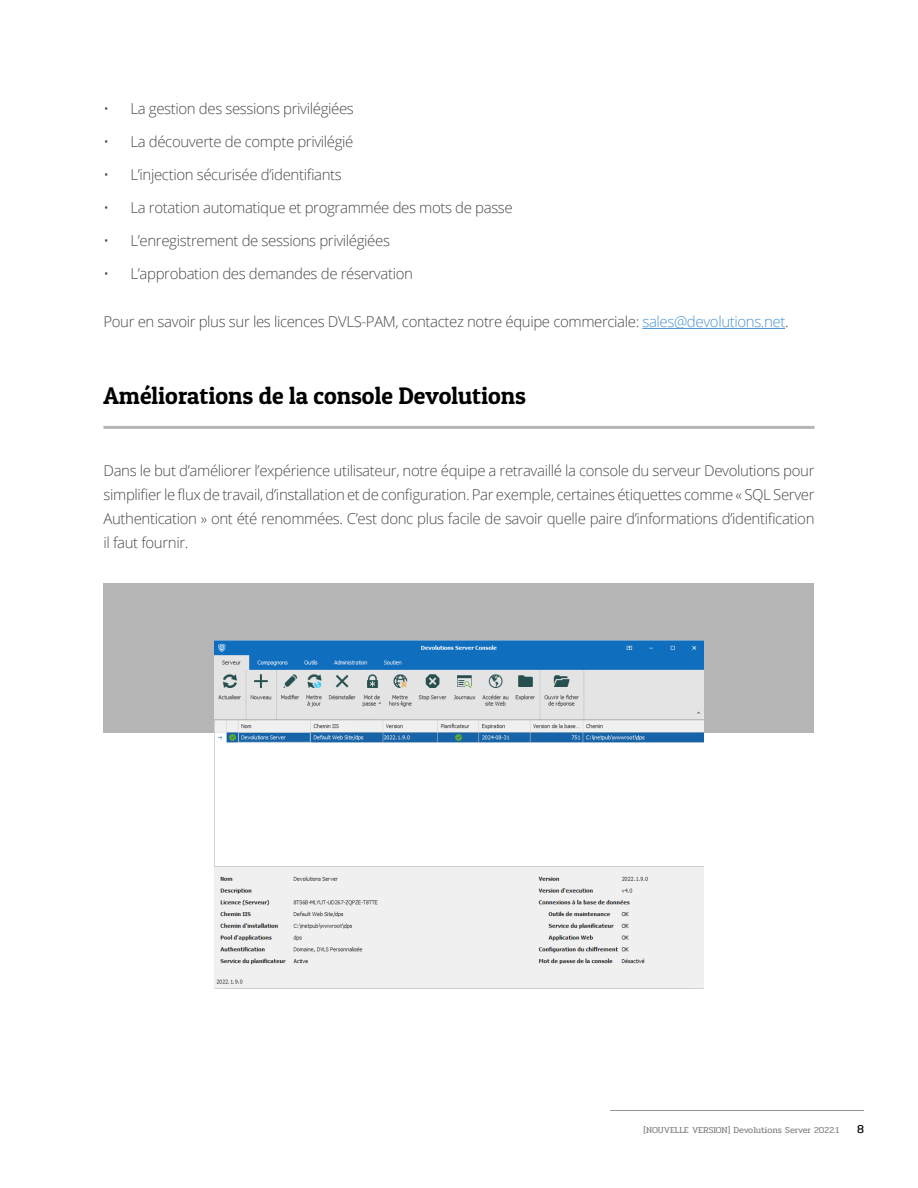
<style>
.page{position:relative;width:918px;height:1188px;background:#fff}
.page>*{position:absolute;margin:0;border:0;box-sizing:border-box;transform-origin:0 0}
.Sous-titre_level2{font:24px "Patua One";color:#000}
.t1{font:300 15px/24px "Open Sans";letter-spacing:-.025em;color:#4a4a4a;text-align:justify}
.t2{font:12px "Pridi";color:#000}
.t3{font:9px "Pridi";color:#858485}
.s1{color:#4a94d4}
</style>
<div class="page">
<hr style="left:610px;top:1110px;width:254px;height:1px;background:#939598">
<hr style="left:642px;top:328px;width:143px;height:1px;background:#4a94d4">
<hr style="left:104px;top:426px;width:710px;height:3px;background:#969696">
<div style="left:104px;top:583px;width:710px;height:149px;background:#b5b5b5"></div>
<img style="left:215px;top:641px;width:488px;height:347px">
<p class="t1" style="left:104px;top:96px;width:252px">• La gestion des sessions privilégiées</p>
<p class="t1" style="left:104px;top:129px;width:252px">• La découverte de compte privilégié</p>
<p class="t1" style="left:104px;top:162px;width:240px">• L’injection sécurisée d’identifiants</p>
<p class="t1" style="left:104px;top:195px;width:411px">• La rotation automatique et programmée des mots de passe</p>
<p class="t1" style="left:104px;top:228px;width:288px">• L’enregistrement de sessions privilégiées</p>
<p class="t1" style="left:104px;top:261px;width:311px">• L’approbation des demandes de réservation</p>
<p class="t1" style="left:104px;top:309px;width:687px">Pour en savoir plus sur les licences DVLS-PAM, contactez notre équipe commerciale: <span class="s1">sales@devolutions.net</span>.</p>
<p class="Sous-titre_level2" style="left:104px;top:381px;width:424px">Améliorations de la console Devolutions</p>
<p class="t1" style="left:104px;top:458px;width:713px">Dans le but d’améliorer l’expérience utilisateur, notre équipe a retravaillé la console du serveur Devolutions pour simplifier le flux de travail, d’installation et de configuration. Par exemple, certaines étiquettes comme « SQL Server Authentication » ont été renommées. C’est donc plus facile de savoir quelle paire d’informations d’identification il faut fournir.</p>
<p class="t3" style="left:644px;top:1124px;width:197px">[NOUVELLE VERSION] Devolutions Server 2022.1</p>
<p class="t2" style="left:857px;top:1121px;width:8px">8</p>
</div>
